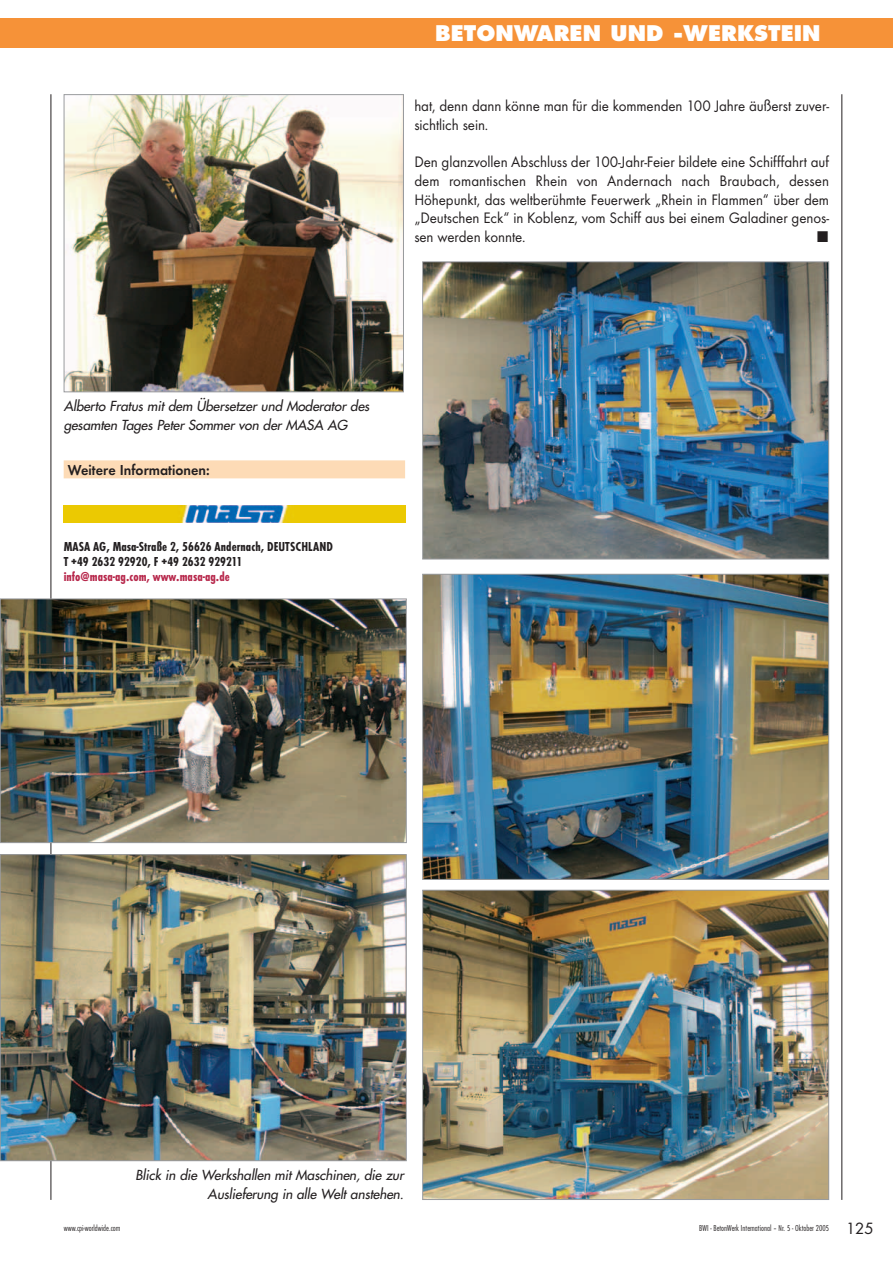
<style>
.page{position:relative;width:893px;height:1263px;background:#fff}
.page>*{position:absolute;margin:0;border:0;box-sizing:border-box;transform-origin:0 0}
.t1{font:800 21px "Futura";color:#fff}
.t2{font:15.75px/18.8px "Futura T";letter-spacing:-.005em;color:#231f20;scale:.95 1}
.t3{font:600 15px "Futura T";color:#231f20;scale:.95 1}
.t4{font:15px "Futura";color:#231f20}
.t5{font:italic 13.5px/18.8px "Futura";letter-spacing:-.005em;color:#231f20}
.t6{font:700 condensed 13.5px/15px "Futura T";letter-spacing:.005em;color:#231f20}
.t7{font:700 condensed 13.5px "Futura T";letter-spacing:.005em;color:#b7274b}
.t8{font:300 condensed 9px "Futura T";color:#231f20}
</style>
<div class="page">
<img style="left:0;top:18px;width:893px;height:1182px">
<svg style="left:818px;top:231px;width:10px;height:11px"></svg>
<h1 class="t1" style="left:435px;top:24px;width:387px">BETONWAREN UND -WERKSTEIN</h1>
<p class="t2" style="left:414px;top:98px;width:438px">hat, denn dann könne man für die kommenden 100 Jahre äußerst zuver&shy;sichtlich sein.</p>
<p class="t2" style="left:414px;top:154px;width:438px;text-align:justify">Den glanzvollen Abschluss der 100-Jahr-Feier bildete eine Schifffahrt auf dem romantischen Rhein von Andernach nach Braubach, dessen Höhepunkt, das weltberühmte Feuerwerk „Rhein in Flammen“ über dem „Deutschen Eck“ in Koblenz, vom Schiff aus bei einem Galadiner genos&shy;sen werden konnte.</p>
<p class="t5" style="left:64px;top:398px;width:310px">Alberto Fratus mit dem Übersetzer und Moderator des gesamten Tages Peter Sommer von der MASA AG</p>
<p class="t3" style="left:68px;top:464px;width:151px">Weitere Informationen:</p>
<p class="t6" style="left:64px;top:540px;width:271px">MASA AG, Masa-Straße 2, 56626 Andernach, DEUTSCHLAND<br>T +49 2632 92920, F +49 2632 929211</p>
<p class="t7" style="left:64px;top:572px;width:168px">info@masa-ag.com, www.masa-ag.de</p>
<p class="t5" style="left:135px;top:1166px;width:272px;text-align:right">Blick in die Werkshallen mit Maschinen, die zur<br>Auslieferung in alle Welt anstehen.</p>
<p class="t8" style="left:64px;top:1225px;width:58px">www.cpi-worldwide.com</p>
<p class="t8" style="left:699px;top:1225px;width:131px">BWI - BetonWerk International – Nr. 5 - Oktober 2005</p>
<p class="t4" style="left:846px;top:1221px;width:29px">125</p>
</div>
